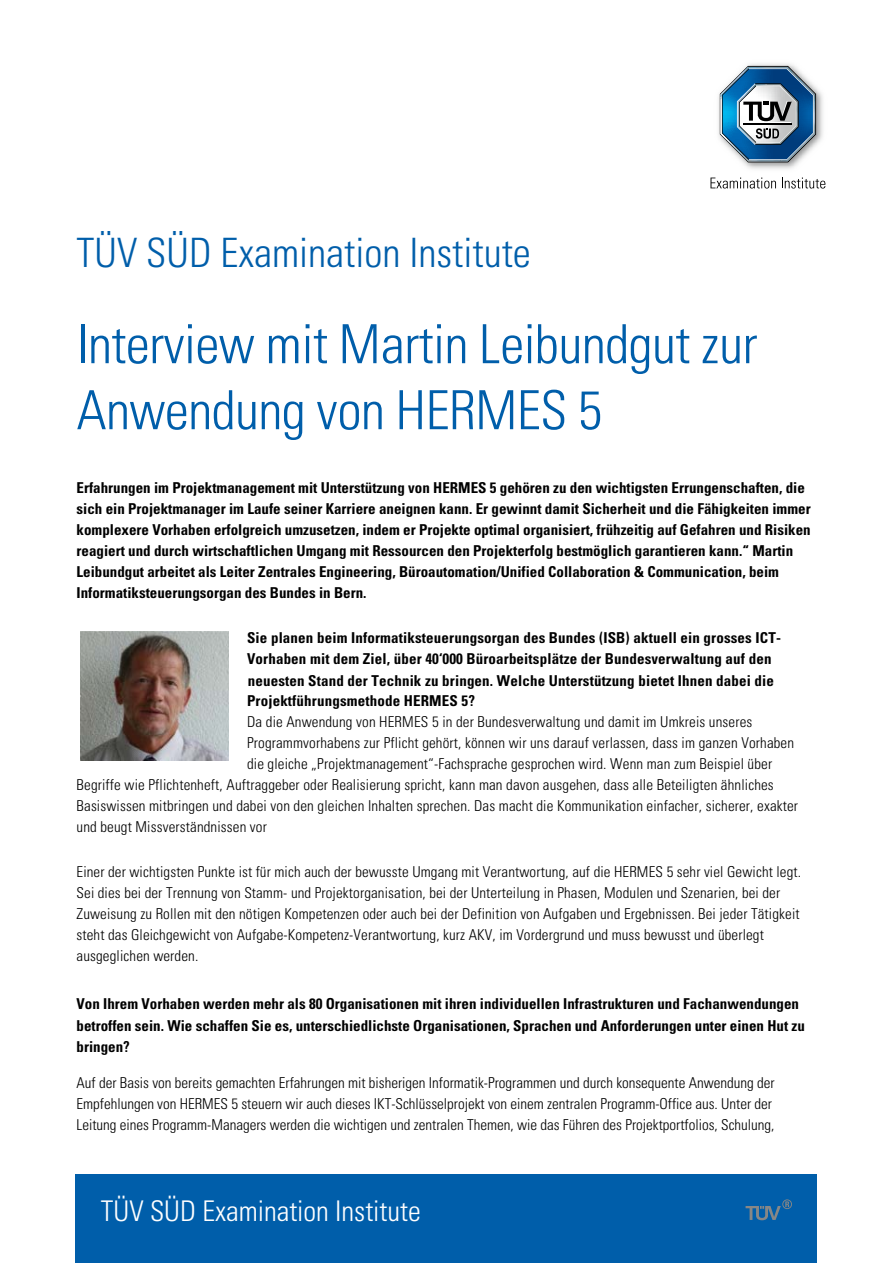
<style>
.page{position:relative;width:893px;height:1263px;background:#fff}
.page>*{position:absolute;margin:0;border:0;box-sizing:border-box;transform-origin:0 0}
.t1{font:54px/66px "Univers LTCYR 47 Light Cond";letter-spacing:-.01em;color:#005eaa}
.Headline{font:40.5px "Univers LTCYR 47 Light Cond";color:#005eaa}
.t2{font:28.5px "Univers LTCYR 47 Light Cond";color:#fff}
.t3{font:15px/21px "Univers LTCYR 47 Light Cond";letter-spacing:.01em;color:#000}
.t4{font:15px/21px "Univers LTCYR 67 Bold Cond";color:#000}
</style>
<div class="page">
<div style="left:76px;top:1174px;width:741px;height:89px;background:#005eaa"></div>
<svg style="left:745px;top:1199px;width:47px;height:21px"></svg>
<svg style="left:710px;top:178px;width:66px;height:11px"></svg>
<svg style="left:782px;top:178px;width:43px;height:11px"></svg>
<img style="left:718px;top:63px;width:105px;height:106px">
<svg style="left:720px;top:66px;width:96px;height:96px"></svg>
<img style="left:81px;top:631px;width:147px;height:129px">
<p class="Headline" style="left:77px;top:225px;width:456px">TÜV SÜD Examination Institute</p>
<p class="t1" style="left:77px;top:308px;width:682px">Interview mit Martin Leibundgut zur<br>Anwendung von HERMES 5</p>
<p class="t4" style="left:77px;top:477px;width:736px">Erfahrungen im Projektmanagement mit Unterstützung von HERMES 5 gehören zu den wichtigsten Errungenschaften, die sich ein Projektmanager im Laufe seiner Karriere aneignen kann. Er gewinnt damit Sicherheit und die Fähigkeiten immer komplexere Vorhaben erfolgreich umzusetzen, indem er Projekte optimal organisiert, frühzeitig auf Gefahren und Risiken reagiert und durch wirtschaftlichen Umgang mit Ressourcen den Projekterfolg bestmöglich garantieren kann.“ Martin Leibundgut arbeitet als Leiter Zentrales Engineering, Büroautomation/Unified Collaboration &amp; Communication, beim Informatiksteuerungsorgan des Bundes in Bern.</p>
<p class="t4" style="left:247px;top:627px;width:535px">Sie planen beim Informatiksteuerungsorgan des Bundes (ISB) aktuell ein grosses ICT-</p>
<p class="t4" style="left:247px;top:648px;width:526px">Vorhaben mit dem Ziel, über 40‘000 Büroarbeitsplätze der Bundesverwaltung auf den</p>
<p class="t4" style="left:248px;top:669px;width:528px">neuesten Stand der Technik zu bringen. Welche Unterstützung bietet Ihnen dabei die</p>
<p class="t4" style="left:247px;top:690px;width:229px">Projektführungsmethode HERMES 5?</p>
<p class="t3" style="left:247px;top:711px;width:507px">Da die Anwendung von HERMES 5 in der Bundesverwaltung und damit im Umkreis unseres</p>
<p class="t3" style="left:247px;top:732px;width:548px">Programmvorhabens zur Pflicht gehört, können wir uns darauf verlassen, dass im ganzen Vorhaben</p>
<p class="t3" style="left:247px;top:752px;width:527px">die gleiche „Projektmanagement“-Fachsprache gesprochen wird. Wenn man zum Beispiel über</p>
<p class="t3" style="left:77px;top:774px;width:699px">Begriffe wie Pflichtenheft, Auftraggeber oder Realisierung spricht, kann man davon ausgehen, dass alle Beteiligten ähnliches</p>
<p class="t3" style="left:77px;top:795px;width:723px">Basiswissen mitbringen und dabei von den gleichen Inhalten sprechen. Das macht die Kommunikation einfacher, sicherer, exakter</p>
<p class="t3" style="left:77px;top:816px;width:192px">und beugt Missverständnissen vor</p>
<p class="t3" style="left:77px;top:861px;width:726px">Einer der wichtigsten Punkte ist für mich auch der bewusste Umgang mit Verantwortung, auf die HERMES 5 sehr viel Gewicht legt.<br>Sei dies bei der Trennung von Stamm- und Projektorganisation, bei der Unterteilung in Phasen, Modulen und Szenarien, bei der Zuweisung zu Rollen mit den nötigen Kompetenzen oder auch bei der Definition von Aufgaben und Ergebnissen. Bei jeder Tätigkeit steht das Gleichgewicht von Aufgabe-Kompetenz-Verantwortung, kurz AKV, im Vordergrund und muss bewusst und überlegt ausgeglichen werden.</p>
<p class="t4" style="left:77px;top:993px;width:730px">Von Ihrem Vorhaben werden mehr als 80 Organisationen mit ihren individuellen Infrastrukturen und Fachanwendungen betroffen sein. Wie schaffen Sie es, unterschiedlichste Organisationen, Sprachen und Anforderungen unter einen Hut zu bringen?</p>
<p class="t3" style="left:77px;top:1071px;width:699px">Auf der Basis von bereits gemachten Erfahrungen mit bisherigen Informatik-Programmen und durch konsequente Anwendung der<br>Empfehlungen von HERMES 5 steuern wir auch dieses IKT-Schlüsselprojekt von einem zentralen Programm-Office aus. Unter der<br>Leitung eines Programm-Managers werden die wichtigen und zentralen Themen, wie das Führen des Projektportfolios, Schulung,</p>
<p class="t2" style="left:101px;top:1191px;width:321px">TÜV SÜD Examination Institute</p>
</div>
